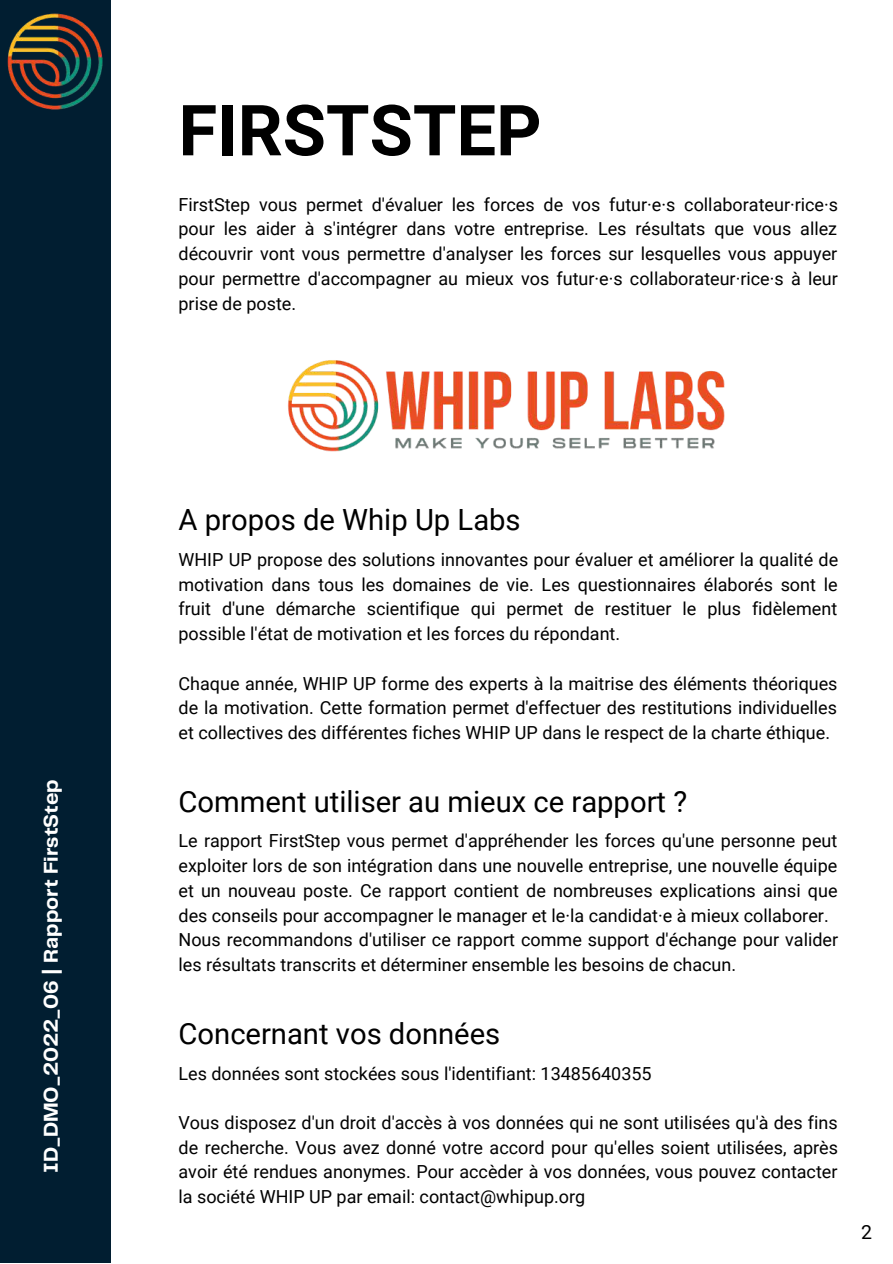
<style>
.page{position:relative;width:893px;height:1264px;background:#fff}
.page>*{position:absolute;margin:0;border:0;box-sizing:border-box;transform-origin:0 0}
.t1{font:700 70.5px "Roboto";color:#000}
.t2{font:29.25px "Roboto";color:#000}
.t3{font:700 20.7px "Telegraf";color:#fff}
.t4{font:19.5px "Roboto";color:#000}
.t5{font:18px/24.8px "Roboto";color:#000;text-align:justify}
</style>
<div class="page">
<div style="left:0;top:0;width:110px;height:1262px;background:#011e31"></div>
<img style="left:288px;top:360px;width:437px;height:92px">
<img style="left:7px;top:13px;width:96px;height:97px">
<p class="t3" style="left:42px;top:1173px;width:395px;rotate:-90deg">ID_DMO_2022_06 | Rapport FirstStep</p>
<h1 class="t1" style="left:178px;top:90px;width:364px">FIRSTSTEP</h1>
<p class="t5" style="left:178px;top:192px;width:661px">FirstStep vous permet d'évaluer les forces de vos futur·e·s collaborateur·rice·s pour les aider à s'intégrer dans votre entreprise. Les résultats que vous allez découvrir vont vous permettre d'analyser les forces sur lesquelles vous appuyer pour permettre d'accompagner au mieux vos futur·e·s collaborateur·rice·s à leur prise de poste.</p>
<h2 class="t2" style="left:178px;top:503px;width:343px">A propos de Whip Up Labs</h2>
<p class="t5" style="left:178px;top:547px;width:661px">WHIP UP propose des solutions innovantes pour évaluer et améliorer la qualité de motivation dans tous les domaines de vie. Les questionnaires élaborés sont le fruit d'une démarche scientifique qui permet de restituer le plus fidèlement possible l'état de motivation et les forces du répondant.</p>
<p class="t5" style="left:178px;top:671px;width:660px">Chaque année, WHIP UP forme des experts à la maitrise des éléments théoriques de la motivation. Cette formation permet d'effectuer des restitutions individuelles et collectives des différentes fiches WHIP UP dans le respect de la charte éthique.</p>
<h2 class="t2" style="left:178px;top:784px;width:510px">Comment utiliser au mieux ce rapport ?</h2>
<p class="t5" style="left:178px;top:829px;width:661px;text-align:left">Le rapport FirstStep vous permet d'appréhender les forces qu'une personne peut exploiter lors de son intégration dans une nouvelle entreprise, une nouvelle équipe et un nouveau poste. Ce rapport contient de nombreuses explications ainsi que des conseils pour accompagner le manager et le·la candidat·e à mieux collaborer.<br>Nous recommandons d'utiliser ce rapport comme support d'échange pour valider les résultats transcrits et déterminer ensemble les besoins de chacun.</p>
<h2 class="t2" style="left:178px;top:1016px;width:323px">Concernant vos données</h2>
<p class="t5" style="left:178px;top:1060px;width:474px">Les données sont stockées sous l'identifiant: 13485640355</p>
<p class="t5" style="left:178px;top:1110px;width:661px">Vous disposez d'un droit d'accès à vos données qui ne sont utilisées qu'à des fins de recherche. Vous avez donné votre accord pour qu'elles soient utilisées, après avoir été rendues anonymes. Pour accèder à vos données, vous pouvez contacter la société WHIP UP par email: contact@whipup.org</p>
<p class="t4" style="left:861px;top:1221px;width:12px">2</p>
</div>
